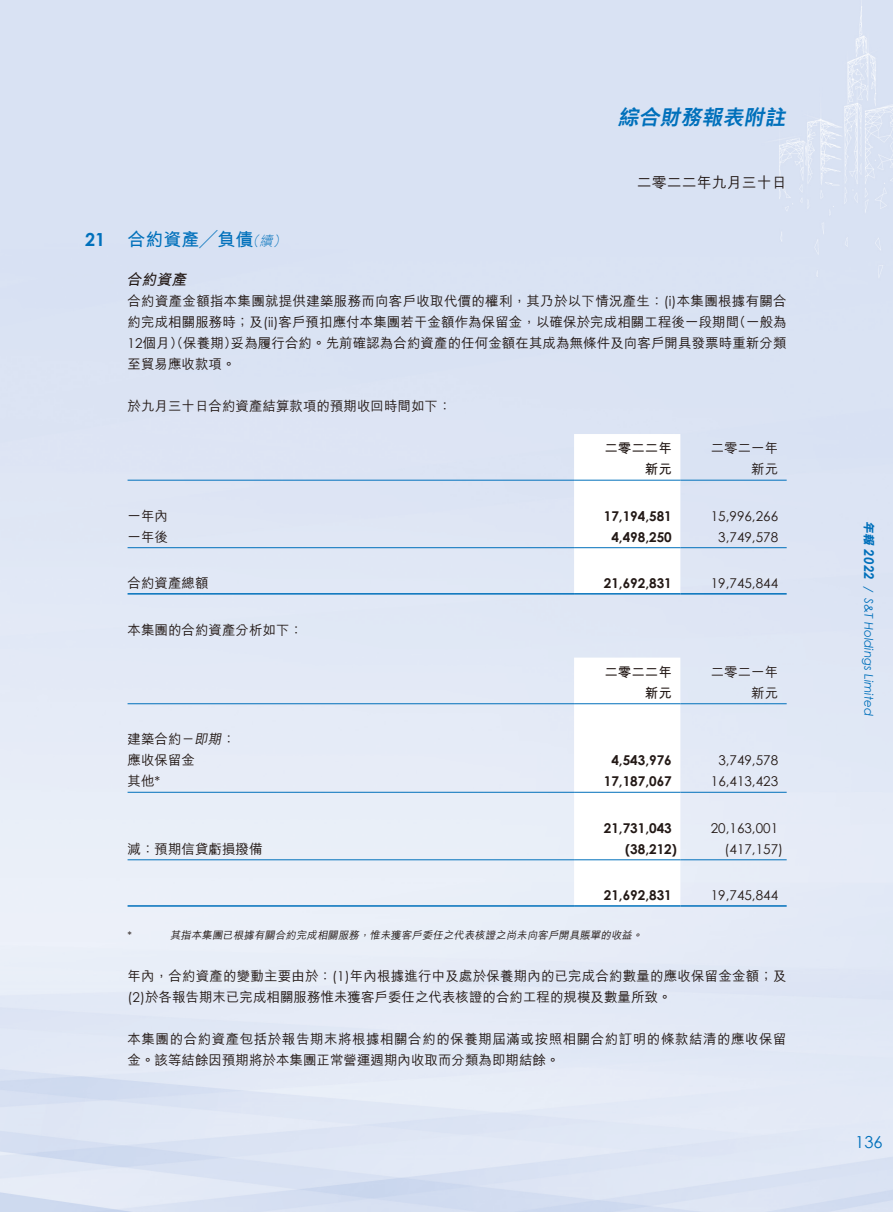
<style>
.page{position:relative;width:893px;height:1212px;background:#fff}
.page>*{position:absolute;margin:0;border:0;box-sizing:border-box;transform-origin:0 0}
.t1{font:italic 800 21px "M Hei HK";color:#0070bb}
.t2{font:700 18px "M Hei HK";color:#0070bb}
.t3{font:700 18px "Century Gothic";color:#0070bb}
.t4{font:16.5px "Century Gothic";color:#0070bb}
.t5{font:500 15px "M Hei HK";color:#231916}
.t6{font:italic 700 15px "M Hei HK";color:#231916}
.t7{font:500 13.5px/21px "M Hei HK";letter-spacing:.005em;color:#231916}
.t8{font:500 13.5px/21px "M Hei HK";letter-spacing:.04em;color:#231916}
.t9{font:13.5px "Century Gothic";color:#231916}
.t10{font:700 13.5px "Century Gothic";color:#231916}
.t11{font:700 13.5px "M Hei HK";color:#231916}
.t12{font:italic 700 13.5px "Century Gothic";color:#0070bb}
.t13{font:italic 300 13.5px "M Hei HK";color:#0070bb}
.t14{font:italic 12px "Century Gothic";color:#0070bb}
.t15{font:italic 800 12px "M Hei HK";color:#0070bb}
.t16{font:italic 500 10.5px "M Hei HK";color:#231916}
.t17{font:10.5px "Century Gothic";color:#231916}
.s1{font-family:"Century Gothic";font-weight:400}
.s2{font-style:italic}
.s3{font-style:inherit}
</style>
<div class="page">
<svg style="left:574px;top:434px;width:106px;height:115px"></svg>
<hr style="left:128px;top:480px;width:446px;height:1px;background:#0070bb">
<hr style="left:574px;top:480px;width:106px;height:1px;background:#0070bb">
<hr style="left:680px;top:480px;width:107px;height:1px;background:#0070bb">
<hr style="left:128px;top:547px;width:446px;height:1px;background:#0070bb">
<hr style="left:574px;top:547px;width:106px;height:1px;background:#0070bb">
<hr style="left:680px;top:547px;width:107px;height:1px;background:#0070bb">
<hr style="left:128px;top:593px;width:446px;height:2px;background:#0070bb">
<hr style="left:574px;top:593px;width:106px;height:2px;background:#0070bb">
<hr style="left:680px;top:593px;width:107px;height:2px;background:#0070bb">
<svg style="left:574px;top:704px;width:106px;height:157px"></svg>
<hr style="left:128px;top:703px;width:446px;height:1px;background:#0070bb">
<hr style="left:574px;top:703px;width:106px;height:1px;background:#0070bb">
<hr style="left:680px;top:703px;width:107px;height:1px;background:#0070bb">
<hr style="left:128px;top:792px;width:446px;height:1px;background:#0070bb">
<hr style="left:574px;top:792px;width:106px;height:1px;background:#0070bb">
<hr style="left:680px;top:792px;width:107px;height:1px;background:#0070bb">
<hr style="left:128px;top:859px;width:446px;height:1px;background:#0070bb">
<hr style="left:574px;top:859px;width:106px;height:1px;background:#0070bb">
<hr style="left:680px;top:859px;width:107px;height:1px;background:#0070bb">
<hr style="left:128px;top:905px;width:446px;height:2px;background:#0070bb">
<hr style="left:574px;top:905px;width:106px;height:2px;background:#0070bb">
<hr style="left:680px;top:905px;width:107px;height:2px;background:#0070bb">
<h2 class="t3" style="left:85px;top:225px;width:22px">21</h2>
<h1 class="t1" style="left:617px;top:107px;width:173px">綜合財務報表附註</h1>
<h2 class="t2" style="left:128px;top:226px;width:127px">合約資產╱負債</h2>
<p class="t13" style="left:259px;top:234px;width:17px">續</p>
<p class="t13" style="left:246px;top:234px;width:17px">（</p>
<p class="t13" style="left:273px;top:234px;width:17px">(</p>
<p class="t5" style="left:637px;top:171px;width:152px">二零二二年九月三十日</p>
<p class="t6" style="left:127px;top:269px;width:65px">合約資產</p>
<p class="t7" style="left:128px;top:290px;width:661px;text-align:right">合約資產金額指本集團就提供建築服務而向客戶收取代價的權利，其乃於以下情況產生： <span class="s1">)i(</span> 本集團根據有關合（一般為</p>
<p class="t7" style="left:231px;top:311px;width:557px;text-indent:-103px">約完成相關服務時；及 <span class="s1">)i i(</span> 客戶預扣應付本集團若干金額作為保留金，以確保於完成相關工程後一段期間<br>妥為履行合約。先前確認為合約資產的任何金額在其成為無條件及向客戶開具發票時重新分類</p>
<p class="t7" style="left:128px;top:332px;width:111px"><span class="s1">12</span>個月）（保養期）至貿易應收款項。</p>
<p class="t7" style="left:128px;top:395px;width:325px">於九月三十日合約資產結算款項的預期收回時間如下：</p>
<p class="t11" style="left:604px;top:438px;width:69px">二零二二年</p>
<p class="t7" style="left:711px;top:437px;width:69px">二零二一年</p>
<p class="t11" style="left:645px;top:459px;width:28px">新元</p>
<p class="t7" style="left:751px;top:458px;width:28px">新元</p>
<p class="t7" style="left:128px;top:504px;width:42px">一年內</p>
<p class="t10" style="left:604px;top:506px;width:70px">17,194,581</p>
<p class="t9" style="left:711px;top:506px;width:69px">15,996,266</p>
<p class="t7" style="left:128px;top:525px;width:42px">一年後</p>
<p class="t10" style="left:611px;top:527px;width:62px">4,498,250</p>
<p class="t9" style="left:718px;top:527px;width:61px">3,749,578</p>
<p class="t7" style="left:128px;top:572px;width:82px">合約資產總額</p>
<p class="t7" style="left:128px;top:618px;width:177px">本集團的合約資產分析如下：</p>
<p class="t10" style="left:604px;top:573px;width:70px">21,692,831</p>
<p class="t9" style="left:711px;top:574px;width:69px">19,745,844</p>
<p class="t11" style="left:604px;top:662px;width:69px">二零二二年</p>
<p class="t7" style="left:711px;top:660px;width:69px">二零二一年</p>
<p class="t11" style="left:645px;top:683px;width:28px">新元</p>
<p class="t7" style="left:751px;top:681px;width:28px">新元</p>
<p class="t7" style="left:128px;top:728px;width:98px">建築合約－<span class="s2">即期</span></p>
<p class="t7" style="left:222px;top:728px;width:15px">：</p>
<p class="t7" style="left:128px;top:749px;width:69px">應收保留金</p>
<p class="t10" style="left:611px;top:750px;width:62px">4,543,976</p>
<p class="t9" style="left:718px;top:751px;width:61px">3,749,578</p>
<p class="t7" style="left:128px;top:770px;width:34px">其他<span class="s1">*</span></p>
<p class="t10" style="left:604px;top:771px;width:70px">17,187,067</p>
<p class="t9" style="left:711px;top:772px;width:69px">16,413,423</p>
<p class="t10" style="left:604px;top:818px;width:70px">21,731,043</p>
<p class="t9" style="left:711px;top:819px;width:69px">20,163,001</p>
<p class="t7" style="left:128px;top:837px;width:136px">減：預期信貸虧損撥備</p>
<p class="t10" style="left:625px;top:839px;width:53px">)38,212(</p>
<p class="t9" style="left:725px;top:840px;width:60px">)417,157(</p>
<p class="t10" style="left:604px;top:885px;width:70px">21,692,831</p>
<p class="t16" style="left:632px;top:927px;width:14px">。</p>
<p class="t9" style="left:711px;top:886px;width:69px">19,745,844</p>
<p class="t16" style="left:170px;top:927px;width:193px">其指本集團已根據有關合約完成相關服務</p>
<p class="t16" style="left:370px;top:927px;width:266px">惟未獲客戶委任之代表核證之尚未向客戶開具賬單的收益</p>
<p class="t17" style="left:128px;top:928px;width:6px">*</p>
<p class="t7" style="left:128px;top:964px;width:660px">年內，合約資產的變動主要由於： <span class="s1">)1(</span> 年內根據進行中及處於保養期內的已完成合約數量的應收保留金金額；及<br><span class="s1">)2(</span> 於各報告期末已完成相關服務惟未獲客戶委任之代表核證的合約工程的規模及數量所致。</p>
<p class="t8" style="left:128px;top:1027px;width:661px">本集團的合約資產包括於報告期末將根據相關合約的保養期屆滿或按照相關合約訂明的條款結清的應收保留金。該等結餘因預期將於本集團正常營運週期內收取而分類為即期結餘。</p>
<p class="t16" style="left:359px;top:927px;width:14px">，</p>
<p class="t15" style="left:875px;top:521px;width:28px;rotate:90deg">年報</p>
<p class="t12" style="left:879px;top:549px;width:32px;rotate:90deg">2022</p>
<p class="t14" style="left:877px;top:586px;width:131px;rotate:90deg"><span class="s3">/</span> &amp;S T Holdings Limited</p>
<p class="t4" style="left:855px;top:1130px;width:29px">136</p>
</div>
